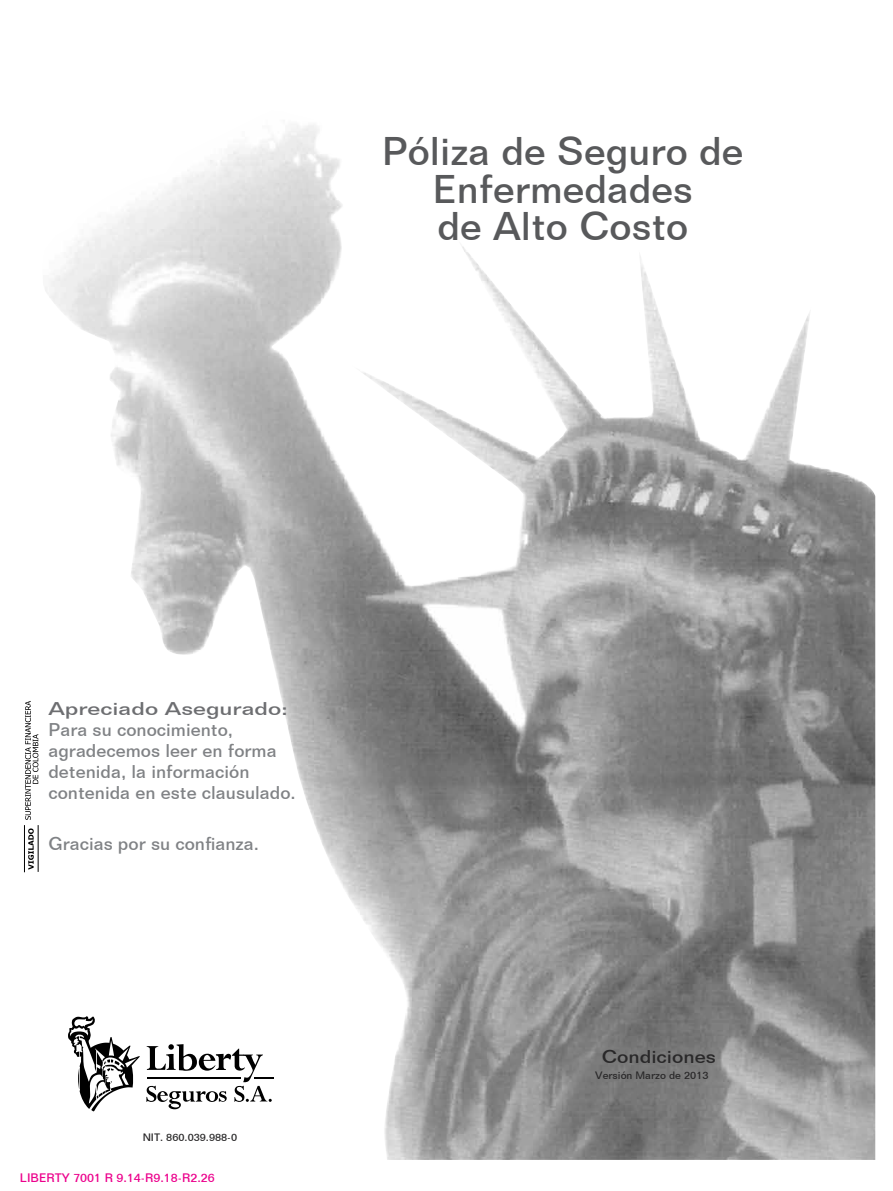
<style>
.page{position:relative;width:893px;height:1191px;background:#fff}
.page>*{position:absolute;margin:0;border:0;box-sizing:border-box;transform-origin:0 0}
.t1{font:500 39px/37.5px "Folio BT";color:#58595b;text-align:center}
.t2{font:500 18px/21px "Folio BT";color:#808285}
.t3{font:500 18px "Folio BT";color:#6d6e71;scale:1.29 1}
.t4{font:500 18px "Folio BT";color:#292829;scale:1.11 1}
.t5{font:500 12px "Folio BT";color:#ec008c}
.t6{font:500 10.5px "Folio BT";color:#292829}
</style>
<div class="page">
<img style="left:45px;top:125px;width:830px;height:1034px">
<svg style="left:28px;top:828px;width:6px;height:41px"></svg>
<hr style="left:24px;top:825px;width:1px;height:47px;background:#000">
<hr style="left:38px;top:825px;width:1px;height:47px;background:#000">
<svg style="left:25px;top:701px;width:13px;height:119px"></svg>
<svg style="left:68px;top:1015px;width:72px;height:96px"></svg>
<svg style="left:146px;top:1044px;width:127px;height:65px"></svg>
<h1 class="t1" style="left:382px;top:132px;width:363px">Póliza de Seguro de<br>Enfermedades<br>de Alto Costo</h1>
<p class="t3" style="left:48px;top:697px;width:187px">Apreciado Asegurado:</p>
<p class="t2" style="left:48px;top:719px;width:249px">Para su conocimiento, agradecemos leer en forma detenida, la información contenida en este clausulado.</p>
<p class="t2" style="left:48px;top:832px;width:212px">Gracias por su confianza.</p>
<p class="t6" style="left:143px;top:1130px;width:96px">NIT. 860.039.988-0</p>
<p class="t5" style="left:20px;top:1170px;width:196px">LIBERTY 7001 R 9.14-R9.18-R2.26</p>
<p class="t4" style="left:602px;top:1045px;width:104px">Condiciones</p>
<p class="t6" style="left:595px;top:1068px;width:115px">Versión Marzo de 2013</p>
</div>
